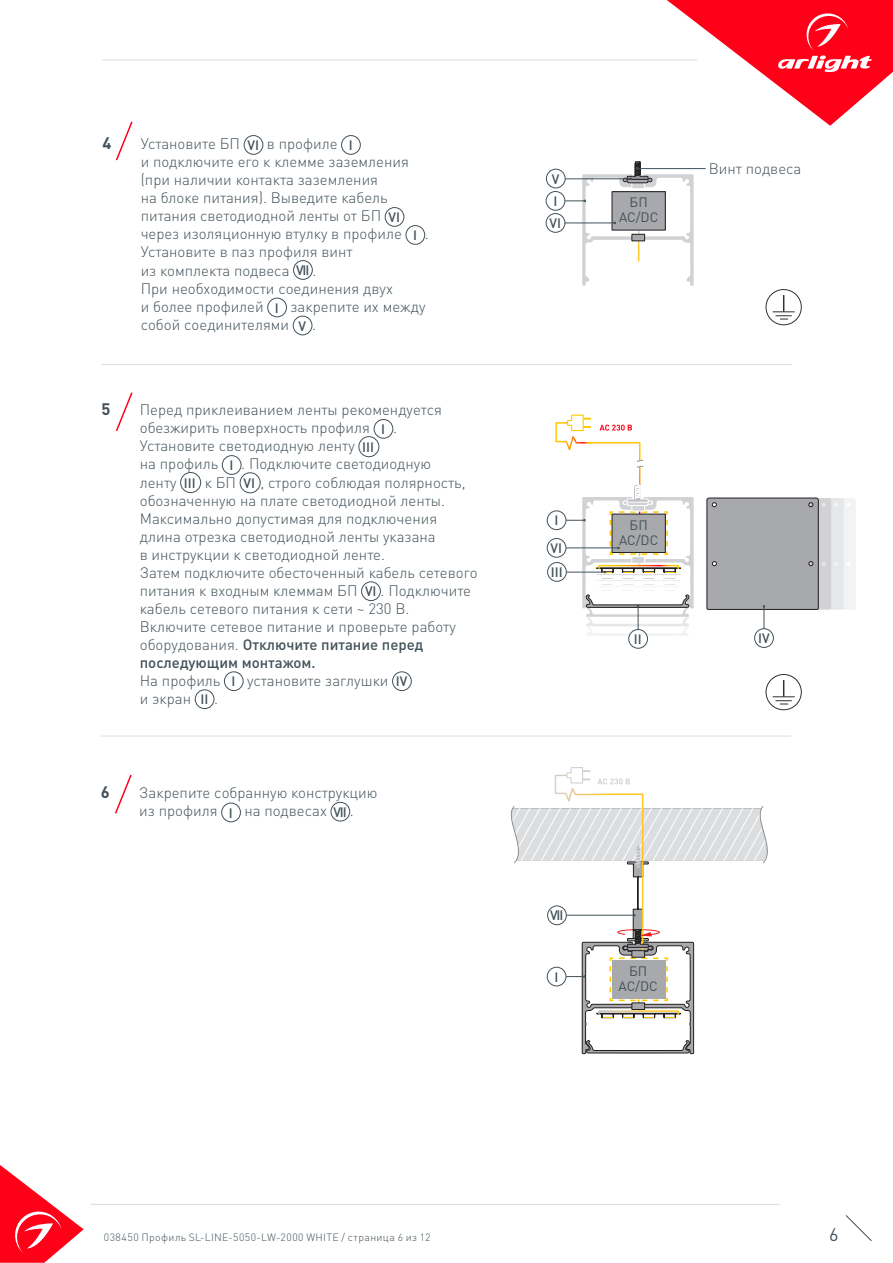
<style>
.page{position:relative;width:893px;height:1263px;background:#fff}
.page>*{position:absolute;margin:0;border:0;box-sizing:border-box;transform-origin:0 0}
.t1{font:18px "DIN Pro";color:#425159}
.t2{font:700 16.5px "DIN Pro";color:#425159}
.t3{font:300 15px/18px "DIN Pro";color:#425159}
.t4{font:500 13.5px "DIN Pro";color:#425159}
.t5{font:13.5px "DIN Pro";color:#425159}
.t6{font:300 10.5px "DIN Pro";letter-spacing:.04em;color:#425159}
.s1{font-weight:500}
</style>
<div class="page">
<svg style="left:0;top:1165px;width:84px;height:98px"></svg>
<svg style="left:845px;top:1215px;width:27px;height:26px"></svg>
<svg style="left:667px;top:0;width:226px;height:126px"></svg>
<hr style="left:102px;top:60px;width:595px;height:1px;background:#dcdddf">
<hr style="left:90px;top:1204px;width:690px;height:1px;background:#dcdddf">
<div style="left:221px;top:803px;width:20px;height:19px;border:1px solid #425159;border-radius:50%"></div>
<div style="left:331px;top:802px;width:19px;height:19px;border:1px solid #425159;border-radius:50%"></div>
<svg style="left:115px;top:774px;width:17px;height:40px"></svg>
<div style="left:374px;top:419px;width:19px;height:19px;border:1px solid #425159;border-radius:50%"></div>
<div style="left:359px;top:436px;width:20px;height:21px;border:1px solid #425159;border-radius:50%"></div>
<div style="left:222px;top:455px;width:19px;height:20px;border:1px solid #425159;border-radius:50%"></div>
<div style="left:180px;top:472px;width:21px;height:21px;border:1px solid #425159;border-radius:50%"></div>
<div style="left:240px;top:473px;width:20px;height:20px;border:1px solid #425159;border-radius:50%"></div>
<div style="left:361px;top:582px;width:20px;height:19px;border:1px solid #425159;border-radius:50%"></div>
<div style="left:224px;top:672px;width:19px;height:19px;border:1px solid #425159;border-radius:50%"></div>
<div style="left:392px;top:672px;width:19px;height:19px;border:1px solid #425159;border-radius:50%"></div>
<div style="left:195px;top:690px;width:19px;height:19px;border:1px solid #425159;border-radius:50%"></div>
<svg style="left:115px;top:392px;width:18px;height:40px"></svg>
<div style="left:547px;top:511px;width:19px;height:19px;border:1px solid #425159;border-radius:50%"></div>
<hr style="left:101px;top:736px;width:690px;height:1px;background:#dcdddf">
<hr style="left:102px;top:364px;width:689px;height:1px;background:#dcdddf">
<div style="left:244px;top:135px;width:19px;height:19px;border:1px solid #425159;border-radius:50%"></div>
<div style="left:341px;top:135px;width:19px;height:19px;border:1px solid #425159;border-radius:50%"></div>
<div style="left:385px;top:207px;width:19px;height:19px;border:1px solid #425159;border-radius:50%"></div>
<div style="left:406px;top:225px;width:19px;height:19px;border:1px solid #425159;border-radius:50%"></div>
<div style="left:293px;top:260px;width:19px;height:20px;border:1px solid #425159;border-radius:50%"></div>
<div style="left:268px;top:298px;width:19px;height:19px;border:1px solid #425159;border-radius:50%"></div>
<div style="left:293px;top:316px;width:19px;height:19px;border:1px solid #425159;border-radius:50%"></div>
<svg style="left:115px;top:121px;width:18px;height:40px"></svg>
<div style="left:766px;top:674px;width:36px;height:36px;border:1px solid #312f30;border-radius:50%"></div>
<svg style="left:773px;top:680px;width:22px;height:25px"></svg>
<div style="left:546px;top:191px;width:19px;height:19px;border:1px solid #425159;border-radius:50%"></div>
<div style="left:766px;top:289px;width:36px;height:36px;border:1px solid #312f30;border-radius:50%"></div>
<svg style="left:773px;top:295px;width:22px;height:25px"></svg>
<div style="left:547px;top:562px;width:19px;height:19px;border:1px solid #425159;border-radius:50%"></div>
<div style="left:629px;top:629px;width:19px;height:19px;border:1px solid #425159;border-radius:50%"></div>
<div style="left:754px;top:628px;width:20px;height:20px;border:1px solid #425159;border-radius:50%"></div>
<svg style="left:706px;top:498px;width:150px;height:131px"></svg>
<hr style="left:638px;top:168px;width:68px;height:1px;background:#425159">
<div style="left:546px;top:169px;width:19px;height:19px;border:1px solid #425159;border-radius:50%"></div>
<div style="left:546px;top:213px;width:19px;height:19px;border:1px solid #425159;border-radius:50%"></div>
<svg style="left:565px;top:161px;width:129px;height:125px"></svg>
<svg style="left:510px;top:767px;width:258px;height:287px"></svg>
<div style="left:547px;top:538px;width:19px;height:19px;border:1px solid #425159;border-radius:50%"></div>
<svg style="left:555px;top:414px;width:139px;height:222px"></svg>
<p class="t2" style="left:102px;top:132px;width:10px">4</p>
<p class="t3" style="left:141px;top:134px;width:101px">Установите БП</p>
<p class="t4" style="left:247px;top:136px;width:13px">VI</p>
<p class="t3" style="left:267px;top:134px;width:72px">в профиле</p>
<p class="t4" style="left:349px;top:136px;width:5px">I</p>
<p class="t3" style="left:141px;top:152px;width:270px">и подключите его к клемме заземления (при наличии контакта заземления<br>на блоке питания). Выведите кабель питания светодиодной ленты от БП</p>
<p class="t4" style="left:389px;top:208px;width:13px">VI</p>
<p class="t3" style="left:141px;top:224px;width:263px">через изоляционную втулку в профиле</p>
<p class="t4" style="left:413px;top:226px;width:5px">I</p>
<p class="t3" style="left:425px;top:224px;width:5px">.</p>
<p class="t3" style="left:141px;top:242px;width:213px;line-height:18.6px">Установите в паз профиля винт из комплекта подвеса</p>
<p class="t4" style="left:296px;top:261px;width:15px">VII</p>
<p class="t3" style="left:141px;top:261px;width:254px;text-indent:172px">.<br>При необходимости соединения двух и более профилей</p>
<p class="t4" style="left:275px;top:299px;width:5px">I</p>
<p class="t3" style="left:290px;top:297px;width:136px">закрепите их между</p>
<p class="t3" style="left:141px;top:315px;width:150px">собой соединителями</p>
<p class="t4" style="left:299px;top:317px;width:9px">V</p>
<p class="t3" style="left:312px;top:315px;width:5px">.</p>
<p class="t2" style="left:102px;top:398px;width:10px">5</p>
<p class="t3" style="left:140px;top:400px;width:304px">Перед приклеиванием ленты рекомендуется обезжирить поверхность профиля</p>
<p class="t4" style="left:381px;top:420px;width:5px">I</p>
<p class="t3" style="left:393px;top:418px;width:5px">.</p>
<p class="t3" style="left:140px;top:436px;width:217px">Установите светодиодную ленту</p>
<p class="t4" style="left:362px;top:438px;width:13px">III</p>
<p class="t3" style="left:140px;top:454px;width:80px">на профиль</p>
<p class="t4" style="left:230px;top:456px;width:5px">I</p>
<p class="t3" style="left:241px;top:454px;width:191px">. Подключите светодиодную</p>
<p class="t3" style="left:140px;top:473px;width:38px">ленту</p>
<p class="t4" style="left:184px;top:474px;width:13px">III</p>
<p class="t3" style="left:205px;top:473px;width:33px">к БП</p>
<p class="t4" style="left:244px;top:474px;width:13px">VI</p>
<p class="t3" style="left:140px;top:473px;width:339px;text-indent:121px">, строго соблюдая полярность, обозначенную на плате светодиодной ленты.<br>Максимально допустимая для подключения длина отрезка светодиодной ленты указана<br>в инструкции к светодиодной ленте.<br>Затем подключите обесточенный кабель сетевого питания к входным клеммам БП</p>
<p class="t3" style="left:140px;top:581px;width:333px;text-indent:241px">. Подключите кабель сетевого питания к сети ~ 230 В.<br>Включите сетевое питание и проверьте работу оборудования. <span class="s1">Отключите питание перед последующим монтажом.<br></span>На профиль</p>
<p class="t4" style="left:365px;top:582px;width:13px">VI</p>
<p class="t4" style="left:232px;top:672px;width:5px">I</p>
<p class="t3" style="left:247px;top:671px;width:143px">установите заглушки</p>
<p class="t4" style="left:396px;top:672px;width:13px">IV</p>
<p class="t3" style="left:140px;top:689px;width:53px">и экран</p>
<p class="t4" style="left:200px;top:690px;width:9px">II</p>
<p class="t3" style="left:214px;top:689px;width:5px">.</p>
<p class="t2" style="left:101px;top:781px;width:10px">6</p>
<p class="t3" style="left:139px;top:783px;width:240px">Закрепите собранную конструкцию из профиля</p>
<p class="t4" style="left:229px;top:803px;width:5px">I</p>
<p class="t3" style="left:244px;top:801px;width:84px">на подвесах</p>
<p class="t4" style="left:333px;top:803px;width:15px">VII</p>
<p class="t3" style="left:350px;top:801px;width:5px">.</p>
<p class="t4" style="left:552px;top:170px;width:9px">V</p>
<p class="t4" style="left:549px;top:214px;width:13px">VI</p>
<p class="t4" style="left:553px;top:192px;width:5px">I</p>
<p class="t5" style="left:629px;top:193px;width:20px">БП</p>
<p class="t5" style="left:619px;top:208px;width:41px">AC/DC</p>
<p class="t3" style="left:709px;top:159px;width:94px">Винт подвеса</p>
<p class="t4" style="left:554px;top:511px;width:5px">I</p>
<p class="t4" style="left:551px;top:539px;width:13px">VI</p>
<p class="t4" style="left:551px;top:563px;width:13px">III</p>
<p class="t5" style="left:630px;top:516px;width:20px">БП</p>
<p class="t5" style="left:619px;top:531px;width:41px">AC/DC</p>
<p class="t4" style="left:634px;top:630px;width:9px">II</p>
<p class="t4" style="left:758px;top:629px;width:13px">IV</p>
<p class="t4" style="left:550px;top:906px;width:15px">VII</p>
<p class="t4" style="left:554px;top:968px;width:5px">I</p>
<p class="t5" style="left:629px;top:962px;width:20px">БП</p>
<p class="t5" style="left:619px;top:977px;width:41px">AC/DC</p>
<p class="t6" style="left:104px;top:1230px;width:328px">038450 Профиль SL-LINE-5050-LW-2000 WHITE / страница 6 из 12</p>
<p class="t1" style="left:829px;top:1222px;width:11px">6</p>
</div>
